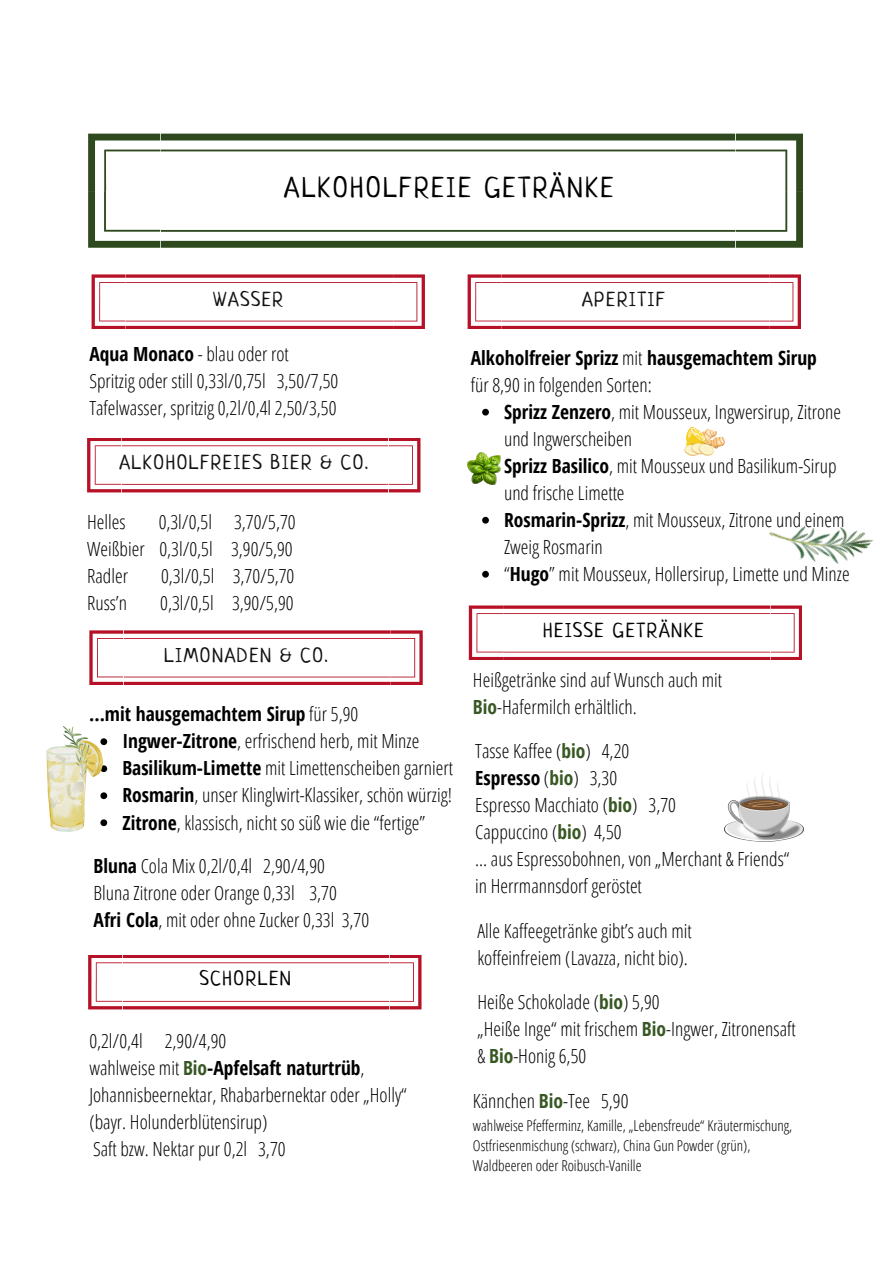
<style>
.page{position:relative;width:894px;height:1264px;background:#fff}
.page>*{position:absolute;margin:0;border:0;box-sizing:border-box;transform-origin:0 0}
.t1{font:28.65px "Neucha";letter-spacing:.08em;color:#010101}
.t2{font:20.1px "Neucha";letter-spacing:.08em;color:#111}
.t3{font:20.1px "Neucha";letter-spacing:.08em;color:#010101}
.t4{font:300 19.5px/27px "Open Sans Condensed";color:#010101}
.t5{font:700 19.5px/27px "Open Sans Condensed";color:#010101}
.t6{font:300 15px/20.2px "Open Sans Condensed";color:#010101}
.s1{font-weight:700}
.s2{font-weight:300}
.s3{font-weight:700;color:#375823}
</style>
<div class="page">
<svg style="left:88px;top:134px;width:714px;height:114px"></svg>
<svg style="left:467px;top:274px;width:333px;height:55px"></svg>
<svg style="left:102px;top:738px;width:5px;height:7px"></svg>
<svg style="left:102px;top:765px;width:5px;height:7px"></svg>
<svg style="left:102px;top:792px;width:5px;height:7px"></svg>
<svg style="left:102px;top:819px;width:5px;height:7px"></svg>
<svg style="left:88px;top:955px;width:333px;height:54px"></svg>
<svg style="left:91px;top:274px;width:334px;height:55px"></svg>
<svg style="left:87px;top:438px;width:333px;height:54px"></svg>
<svg style="left:89px;top:630px;width:333px;height:55px"></svg>
<img style="left:724px;top:774px;width:79px;height:68px">
<svg style="left:468px;top:605px;width:333px;height:55px"></svg>
<svg style="left:482px;top:409px;width:7px;height:6px"></svg>
<svg style="left:482px;top:517px;width:7px;height:6px"></svg>
<svg style="left:482px;top:571px;width:7px;height:6px"></svg>
<svg style="left:684px;top:427px;width:40px;height:29px"></svg>
<img style="left:467px;top:452px;width:33px;height:33px">
<img style="left:769px;top:525px;width:104px;height:39px">
<img style="left:47px;top:726px;width:55px;height:105px">
<h3 class="t1" style="left:284px;top:175px;width:330px">ALKOHOLFREIE GETRÄNKE</h3>
<p class="t2" style="left:213px;top:290px;width:71px">WASSER</p>
<p class="t4" style="left:89px;top:340px;width:250px"><span class="s1">Aqua Monaco</span> - blau oder rot<br>Spritzig oder still 0,33l/0,75l 3,50/7,50<br>Tafelwasser, spritzig 0,2l/0,4l 2,50/3,50</p>
<h3 class="t2" style="left:119px;top:453px;width:250px">ALKOHOLFREIES BIER &amp; CO.</h3>
<p class="t4" style="left:87px;top:507px;width:210px;text-indent:72px">0,3l/0,5l 3,70/5,70<br>Weißbier 0,3l/0,5l 3,90/5,90<br>Radler</p>
<p class="t4" style="left:87px;top:507px;width:40px">Helles</p>
<p class="t4" style="left:161px;top:561px;width:135px">0,3l/0,5l 3,70/5,70</p>
<p class="t4" style="left:87px;top:588px;width:42px">Russ’n</p>
<p class="t4" style="left:160px;top:588px;width:135px">0,3l/0,5l 3,90/5,90</p>
<h2 class="t2" style="left:164px;top:646px;width:164px">LIMONADEN &amp; CO.</h2>
<h1 class="t5" style="left:89px;top:700px;width:270px">...mit hausgemachtem Sirup <span class="s2">für 5,90</span></h1>
<h2 class="t4" style="left:122px;top:727px;width:298px"><span class="s1">Ingwer-Zitrone</span>, erfrischend herb, mit Minze</h2>
<h2 class="t4" style="left:122px;top:754px;width:332px"><span class="s1">Basilikum-Limette</span> mit Limettenscheiben garniert</h2>
<h3 class="t4" style="left:122px;top:781px;width:331px"><span class="s1">Rosmarin</span>, unser Klinglwirt-Klassiker, schön würzig!</h3>
<h2 class="t4" style="left:122px;top:808px;width:304px"><span class="s1">Zitrone</span>, klassisch, nicht so süß wie die “fertige”</h2>
<p class="t4" style="left:94px;top:851px;width:277px"><span class="s1">Bluna</span> Cola Mix 0,2l/0,4l 2,90/4,90<br>Bluna Zitrone oder Orange 0,33l 3,70<br><span class="s1">Afri Cola</span>, mit oder ohne Zucker 0,33l 3,70</p>
<p class="t3" style="left:200px;top:970px;width:93px">SCHORLEN</p>
<h3 class="t4" style="left:89px;top:1026px;width:319px">0,2l/0,4l 2,90/4,90<br>wahlweise mit <span class="s3">Bio</span><span class="s1">-Apfelsaft naturtrüb</span>, Johannisbeernektar, Rhabarbernektar oder „Holly“ (bayr. Holunderblütensirup)<br>Saft bzw. Nektar pur 0,2l 3,70</h3>
<p class="t2" style="left:582px;top:290px;width:84px">APERITIF</p>
<h2 class="t5" style="left:471px;top:344px;width:347px">Alkoholfreier Sprizz <span class="s2">mit</span> hausgemachtem Sirup <span class="s2">für 8,90 in folgenden Sorten:</span></h2>
<h3 class="t4" style="left:504px;top:398px;width:338px"><span class="s1">Sprizz Zenzero</span>, mit Mousseux, Ingwersirup, Zitrone und Ingwerscheiben</h3>
<h3 class="t4" style="left:504px;top:452px;width:334px"><span class="s1">Sprizz Basilico</span>, mit Mousseux und Basilikum-Sirup und frische Limette</h3>
<p class="t4" style="left:504px;top:506px;width:342px"><span class="s1">Rosmarin-Sprizz</span>, mit Mousseux, Zitrone und einem<br>Zweig Rosmarin</p>
<p class="t4" style="left:504px;top:560px;width:347px">“<span class="s1">Hugo</span>” mit Mousseux, Hollersirup, Limette und Minze</p>
<p class="t3" style="left:543px;top:621px;width:162px">HEISSE GETRÄNKE</p>
<p class="t4" style="left:473px;top:665px;width:251px">Heißgetränke sind auf Wunsch auch mit<br><span class="s3">Bio</span>-Hafermilch erhältlich.</p>
<h3 class="t4" style="left:475px;top:737px;width:316px">Tasse Kaffee (<span class="s3">bio</span>) 4,20<br><span class="s1">Espresso</span> (<span class="s3">bio</span>) 3,30<br>Espresso Macchiato (<span class="s3">bio</span>) 3,70<br>Cappuccino (<span class="s3">bio</span>) 4,50<br>… aus Espressobohnen, von „Merchant &amp; Friends“ in Herrmannsdorf geröstet</h3>
<p class="t4" style="left:477px;top:916px;width:216px">Alle Kaffeegetränke gibt’s auch mit koffeinfreiem (Lavazza, nicht bio).</p>
<p class="t4" style="left:477px;top:988px;width:319px">Heiße Schokolade (<span class="s3">bio</span>) 5,90<br>„Heiße Inge“ mit frischem <span class="s3">Bio</span>-Ingwer, Zitronensaft &amp; <span class="s3">Bio</span>-Honig 6,50</p>
<h3 class="t4" style="left:473px;top:1086px;width:157px">Kännchen <span class="s3">Bio</span>-Tee 5,90</h3>
<p class="t6" style="left:473px;top:1114px;width:321px">wahlweise Pfefferminz, Kamille, „Lebensfreude“ Kräutermischung,<br>Ostfriesenmischung (schwarz), China Gun Powder (grün),<br>Waldbeeren oder Roibusch-Vanille</p>
</div>
